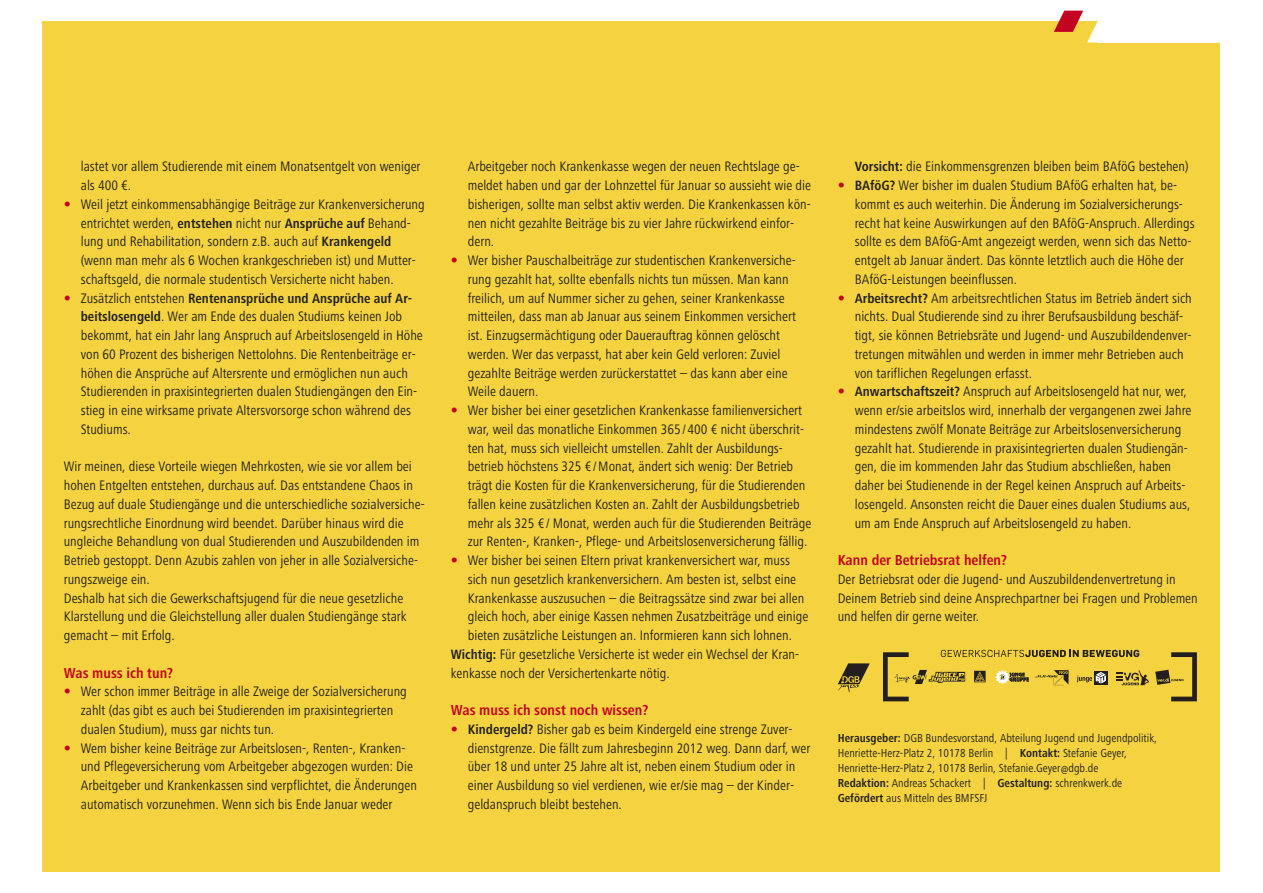
<style>
.page{position:relative;width:1263px;height:893px;background:#fff}
.page>*{position:absolute;margin:0;border:0;box-sizing:border-box;transform-origin:0 0}
.t1{font:700 condensed 15px "Frutiger Next LT";color:#c30421}
.t2{font:condensed 14.25px/18.8px "Frutiger Next LT";color:#222122}
.t3{font:700 condensed 13.95px "Frutiger Next LT";color:#222122}
.t4{font:condensed 12px/15px "Frutiger Next LT";color:#222122}
.s1{font-weight:700;font-size:13.95px}
.s2{font-family:"Frutiger LT Std";color:#c30421}
.s3{font-family:"Frutiger LT Std";font-weight:400;font-size:14.25px;color:#c30421}
.s4{font-weight:400;font-size:14.25px}
.s5{font-weight:700}
</style>
<div class="page">
<div style="left:43px;top:21px;width:1177px;height:851px;background:#f5d340"></div>
<svg style="left:1054px;top:11px;width:43px;height:32px"></svg>
<div style="left:1097px;top:19px;width:123px;height:24px;background:#fff"></div>
<svg style="left:838px;top:663px;width:32px;height:29px"></svg>
<svg style="left:883px;top:650px;width:314px;height:51px"></svg>
<p class="t2" style="left:855px;top:159px;width:335px"><span class="s1">Vorsicht:</span> die Einkommensgrenzen bleiben beim BAföG bestehen)</p>
<p class="t2" style="left:855px;top:177px;width:341px;text-indent:-17px"><span class="s2">•</span> <span class="s1">BAföG?</span> Wer bisher im dualen Studium BAföG erhalten hat, be&shy;kommt es auch weiterhin. Die Änderung im Sozialversicherungs&shy;recht hat keine Auswirkungen auf den BAföG-Anspruch. Allerdings sollte es dem BAföG-Amt angezeigt werden, wenn sich das Netto&shy;entgelt ab Januar ändert. Das könnte letztlich auch die Höhe der BAföG-Leistungen beeinflussen.</p>
<p class="t2" style="left:855px;top:290px;width:339px;text-indent:-17px"><span class="s2">•</span> <span class="s1">Arbeitsrecht?</span> Am arbeitsrechtlichen Status im Betrieb ändert sich nichts. Dual Studierende sind zu ihrer Berufsausbildung beschäf&shy;tigt, sie können Betriebsräte und Jugend- und Auszubildendenver&shy;tretungen mitwählen und werden in immer mehr Betrieben auch von tariflichen Regelungen erfasst.</p>
<p class="t2" style="left:855px;top:384px;width:338px;text-indent:-17px"><span class="s2">•</span> <span class="s1">Anwartschaftszeit?</span> Anspruch auf Arbeitslosengeld hat nur, wer, wenn er/sie arbeitslos wird, innerhalb der vergangenen zwei Jahre mindestens zwölf Monate Beiträge zur Arbeitslosenversicherung gezahlt hat. Studierende in praxisintegrierten dualen Studiengän&shy;gen, die im kommenden Jahr das Studium abschließen, haben daher bei Studienende in der Regel keinen Anspruch auf Arbeits&shy;losengeld. Ansonsten reicht die Dauer eines dualen Studiums aus, um am Ende Anspruch auf Arbeitslosengeld zu haben.</p>
<p class="t1" style="left:838px;top:555px;width:171px">Kann der Betriebsrat helfen?</p>
<p class="t2" style="left:838px;top:571px;width:362px">Der Betriebsrat oder die Jugend- und Auszubildendenvertretung in<br>Deinem Betrieb sind deine Ansprechpartner bei Fragen und Problemen und helfen dir gerne weiter.</p>
<p class="t2" style="left:81px;top:159px;width:341px">lastet vor allem Studierende mit einem Monatsentgelt von weniger als 400 €.</p>
<p class="t2" style="left:81px;top:196px;width:345px;text-indent:-17px"><span class="s2">•</span> Weil jetzt einkommensabhängige Beiträge zur Krankenversicherung entrichtet werden, <span class="s1">entstehen</span> nicht nur <span class="s1">Ansprüche auf</span> Behand&shy;lung und Rehabilitation, sondern z.B. auch auf <span class="s1">Krankengeld </span>(wenn man mehr als 6 Wochen krankgeschrieben ist) und Mutter&shy;schaftsgeld, die normale studentisch Versicherte nicht haben.</p>
<p class="t3" style="left:64px;top:293px;width:350px"><span class="s3">•</span> <span class="s4">Zusätzlich entstehen</span> Rentenansprüche und Ansprüche auf Ar-</p>
<p class="t2" style="left:81px;top:309px;width:344px"><span class="s1">beitslosengeld</span>. Wer am Ende des dualen Studiums keinen Job bekommt, hat ein Jahr lang Anspruch auf Arbeitslosengeld in Höhe von 60 Prozent des bisherigen Nettolohns. Die Rentenbeiträge er&shy;höhen die Ansprüche auf Altersrente und ermöglichen nun auch Studierenden in praxisintegrierten dualen Studiengängen den Ein&shy;stieg in eine wirksame private Altersvorsorge schon während des Studiums.</p>
<p class="t2" style="left:64px;top:459px;width:362px">Wir meinen, diese Vorteile wiegen Mehrkosten, wie sie vor allem bei hohen Entgelten entstehen, durchaus auf. Das entstandene Chaos in Bezug auf duale Studiengänge und die unterschiedliche sozialversiche&shy;rungsrechtliche Einordnung wird beendet. Darüber hinaus wird die ungleiche Behandlung von dual Studierenden und Auszubildenden im Betrieb gestoppt. Denn Azubis zahlen von jeher in alle Sozialversiche&shy;rungszweige ein.<br>Deshalb hat sich die Gewerkschaftsjugend für die neue gesetzliche Klarstellung und die Gleichstellung aller dualen Studiengänge stark gemacht – mit Erfolg.</p>
<p class="t1" style="left:64px;top:668px;width:111px">Was muss ich tun?</p>
<p class="t2" style="left:81px;top:684px;width:328px;text-indent:-17px"><span class="s2">•</span> Wer schon immer Beiträge in alle Zweige der Sozialversicherung zahlt (das gibt es auch bei Studierenden im praxisintegrierten dualen Studium), muss gar nichts tun.</p>
<p class="t2" style="left:81px;top:740px;width:338px;text-indent:-17px"><span class="s2">•</span> Wem bisher keine Beiträge zur Arbeitslosen-, Renten-, Kranken&shy;und Pflegeversicherung vom Arbeitgeber abgezogen wurden: Die Arbeitgeber und Krankenkassen sind verpflichtet, die Änderungen automatisch vorzunehmen. Wenn sich bis Ende Januar weder</p>
<p class="t4" style="left:838px;top:732px;width:321px"><span class="s5">Herausgeber:</span> DGB Bundesvorstand, Abteilung Jugend und Jugendpolitik, Henriette-Herz-Platz 2, 10178 Berlin | <span class="s5">Kontakt:</span> Stefanie Geyer, Henriette-Herz-Platz 2, 10178 Berlin, Stefanie.Geyer@dgb.de<br><span class="s5">Redaktion:</span> Andreas Schackert | <span class="s5">Gestaltung:</span> schrenkwerk.de <span class="s5">Gefördert</span> aus Mitteln des BMFSFJ</p>
<p class="t2" style="left:468px;top:159px;width:345px">Arbeitgeber noch Krankenkasse wegen der neuen Rechtslage ge&shy;meldet haben und gar der Lohnzettel für Januar so aussieht wie die bisherigen, sollte man selbst aktiv werden. Die Krankenkassen kön&shy;nen nicht gezahlte Beiträge bis zu vier Jahre rückwirkend einfor&shy;dern.</p>
<p class="t2" style="left:468px;top:252px;width:330px;text-indent:-17px"><span class="s2">•</span> Wer bisher Pauschalbeiträge zur studentischen Krankenversiche&shy;rung gezahlt hat, sollte ebenfalls nichts tun müssen. Man kann freilich, um auf Nummer sicher zu gehen, seiner Krankenkasse mitteilen, dass man ab Januar aus seinem Einkommen versichert ist. Einzugsermächtigung oder Dauerauftrag können gelöscht werden. Wer das verpasst, hat aber kein Geld verloren: Zuviel gezahlte Beiträge werden zurückerstattet – das kann aber eine Weile dauern.</p>
<p class="t2" style="left:468px;top:402px;width:345px;text-indent:-17px"><span class="s2">•</span> Wer bisher bei einer gesetzlichen Krankenkasse familienversichert war, weil das monatliche Einkommen 365 / 400 € nicht überschrit&shy;ten hat, muss sich vielleicht umstellen. Zahlt der Ausbildungs&shy;betrieb höchstens 325 € /Monat, ändert sich wenig: Der Betrieb trägt die Kosten für die Krankenversicherung, für die Studierenden fallen keine zusätzlichen Kosten an. Zahlt der Ausbildungsbetrieb mehr als 325 € / Monat, werden auch für die Studierenden Beiträge zur Renten-, Kranken-, Pflege- und Arbeitslosenversicherung fällig.</p>
<p class="t2" style="left:451px;top:552px;width:341px"><span class="s2">•</span> Wer bisher bei seinen Eltern privat krankenversichert war, muss</p>
<p class="t2" style="left:468px;top:571px;width:330px">sich nun gesetzlich krankenversichern. Am besten ist, selbst eine</p>
<p class="t2" style="left:468px;top:590px;width:338px">Krankenkasse auszusuchen – die Beitragssätze sind zwar bei allen</p>
<p class="t2" style="left:468px;top:609px;width:342px">gleich hoch, aber einige Kassen nehmen Zusatzbeiträge und einige</p>
<p class="t2" style="left:468px;top:627px;width:326px">bieten zusätzliche Leistungen an. Informieren kann sich lohnen.</p>
<p class="t2" style="left:451px;top:646px;width:350px"><span class="s1">Wichtig:</span> Für gesetzliche Versicherte ist weder ein Wechsel der Kran-</p>
<p class="t2" style="left:451px;top:665px;width:221px">kenkasse noch der Versichertenkarte nötig.</p>
<p class="t1" style="left:451px;top:705px;width:199px">Was muss ich sonst noch wissen?</p>
<p class="t2" style="left:468px;top:721px;width:344px;text-indent:-17px"><span class="s2">•</span> <span class="s1">Kindergeld?</span> Bisher gab es beim Kindergeld eine strenge Zuver&shy;dienstgrenze. Die fällt zum Jahresbeginn 2012 weg. Dann darf, wer über 18 und unter 25 Jahre alt ist, neben einem Studium oder in einer Ausbildung so viel verdienen, wie er/sie mag – der Kinder&shy;geldanspruch bleibt bestehen.</p>
</div>
